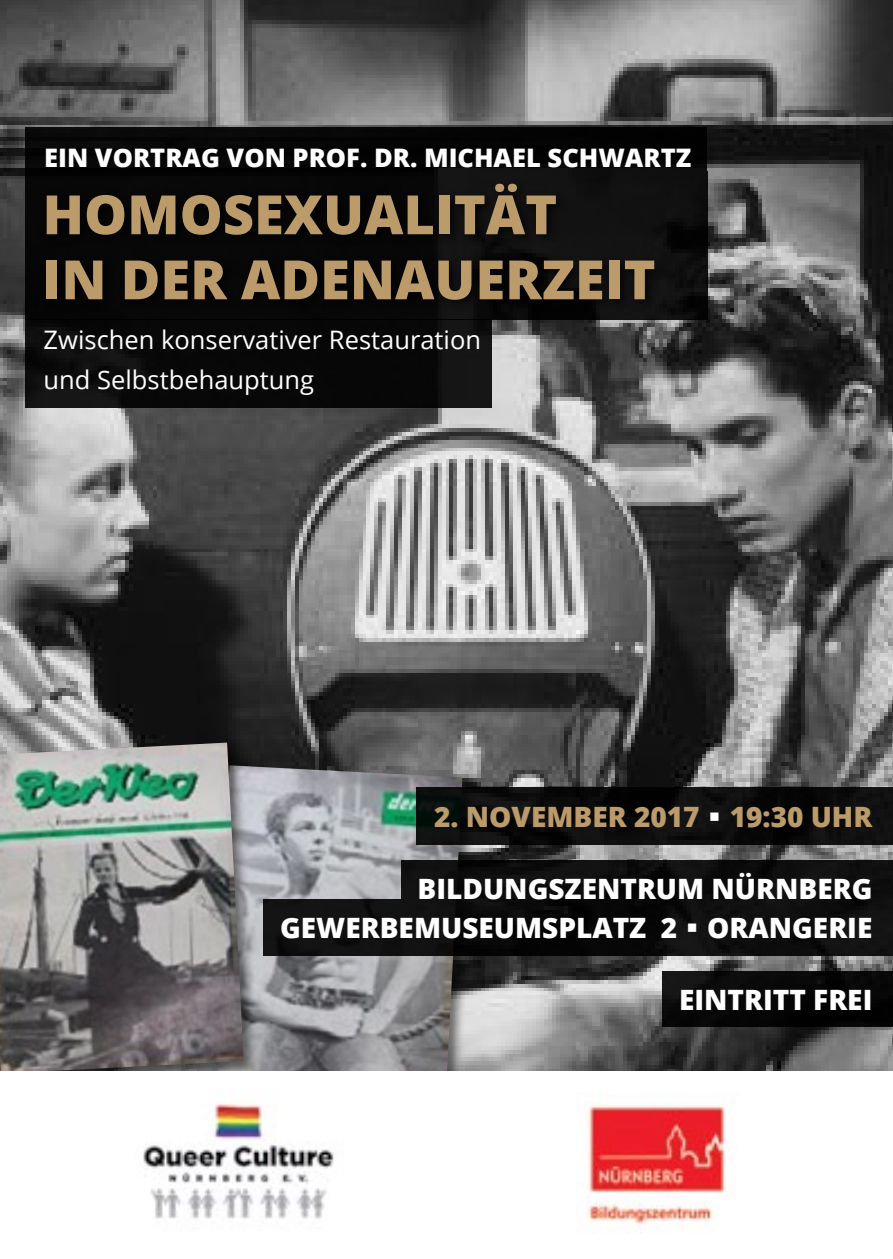
<style>
.page{position:relative;width:893px;height:1259px;background:#fff}
.page>*{position:absolute;margin:0;border:0;box-sizing:border-box;transform-origin:0 0}
.t1{font:800 54.3px/65.1px "Open Sans";color:#bc9b6a}
.t2{font:800 27.9px "Open Sans";color:#fff}
.t3{font:800 27.9px "Open Sans";color:#bc9b6a}
.t4{font:25.5px/39.9px "Open Sans";color:#fff}
.t5{font:800 25.5px "Open Sans";color:#fff}
.s1{color:#fff}
</style>
<div class="page">
<img style="left:0;top:0;width:893px;height:1071px">
<div style="left:211px;top:763px;width:266px;height:339px;background:#000;opacity:.5"></div>
<img style="left:258px;top:765px;width:204px;height:306px">
<div style="left:0;top:740px;width:258px;height:348px;background:#000;opacity:.5"></div>
<img style="left:0;top:742px;width:244px;height:329px">
<div style="left:663px;top:971px;width:230px;height:55px;background:linear-gradient(to right,#0d0d0d,#020202)"></div>
<div style="left:26px;top:171px;width:682px;height:148px;background:#080808"></div>
<div style="left:26px;top:319px;width:466px;height:89px;background:linear-gradient(to right,#0b0b0b,#0a0a0a)"></div>
<div style="left:26px;top:128px;width:681px;height:43px;background:#000"></div>
<div style="left:40px;top:178px;width:626px;height:134px;background:#000"></div>
<div style="left:417px;top:787px;width:476px;height:57px;background:#0b0c0b"></div>
<div style="left:401px;top:860px;width:492px;height:39px;background:#0e0e0e"></div>
<div style="left:263px;top:899px;width:630px;height:56px;background:#0f0f0f"></div>
<div style="left:0;top:1071px;width:893px;height:188px;background:#fff"></div>
<img style="left:143px;top:1102px;width:191px;height:117px">
<img style="left:586px;top:1104px;width:140px;height:129px">
<p class="t5" style="left:44px;top:138px;width:649px">EIN VORTRAG VON PROF. DR. MICHAEL SCHWARTZ</p>
<p class="t1" style="left:43px;top:179px;width:615px">HOMOSEXUALITÄT<br>IN DER ADENAUERZEIT</p>
<p class="t4" style="left:44px;top:319px;width:439px">Zwischen konservativer Restauration und Selbstbehauptung</p>
<p class="t3" style="left:434px;top:795px;width:440px">2. NOVEMBER 2017 <span class="s1">▪</span> 19:30 UHR</p>
<p class="t2" style="left:418px;top:867px;width:456px">BILDUNGSZENTRUM NÜRNBERG</p>
<p class="t2" style="left:280px;top:906px;width:594px">GEWERBEMUSEUMSPLATZ 2 ▪ ORANGERIE</p>
<p class="t2" style="left:679px;top:978px;width:195px">EINTRITT FREI</p>
</div>
